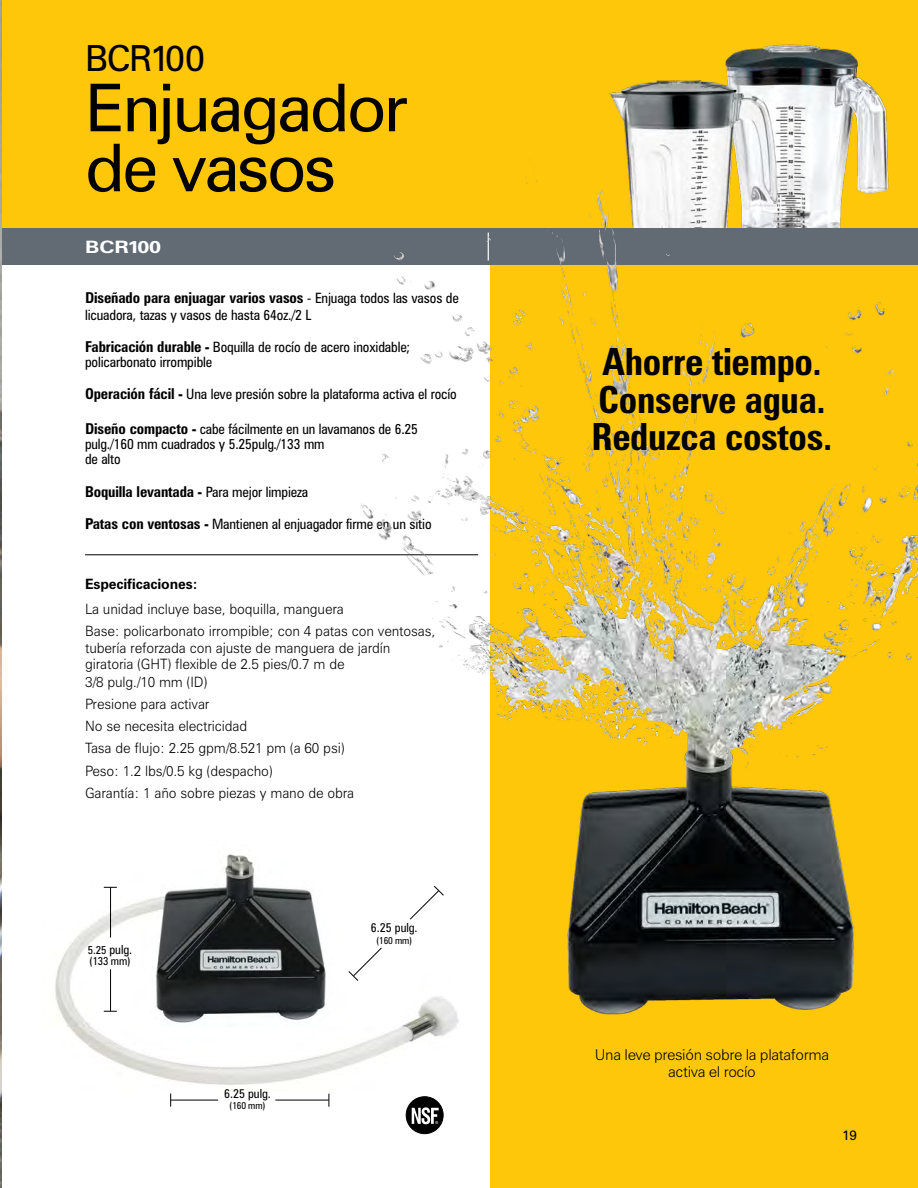
<style>
.page{position:relative;width:918px;height:1188px;background:#ffc709}
.page>*{position:absolute;margin:0;border:0;box-sizing:border-box;transform-origin:0 0}
.t1{font:66px/60px "Zurich BT";letter-spacing:-.04em;color:#000}
.t2{font:700 condensed 37.5px/37.5px "Zurich BT";letter-spacing:-.01em;color:#000}
.t3{font:36px "Zurich BT";letter-spacing:-.04em;color:#000}
.t4{font:700 17.1px "Zurich BT";color:#fff;scale:1.26 1}
.t5{font:700 condensed 15px "Zurich BT";letter-spacing:-.01em;color:#000}
.t6{font:300 15px/16.5px "Zurich BT";letter-spacing:-.025em;color:#000;text-align:center}
.t7{font:300 14.25px/22px "Zurich BT";letter-spacing:-.01em;color:#000;scale:.95 1}
.t8{font:condensed 14.25px/15px "Zurich BT";letter-spacing:-.01em;color:#000}
.t9{font:700 14.25px "Zurich BT";letter-spacing:-.01em;color:#000}
.t10{font:13.5px "Zurich BT";color:#000}
.t11{font:condensed 12.45px "Zurich BT";color:#000}
.t12{font:condensed 11.25px "Zurich BT";color:#000}
.t13{font:condensed 9.9px "Zurich BT";letter-spacing:-.015em;color:#000}
.t14{font:4.05px "Helvetica";color:#fff;scale:.9 1}
.s1{font-weight:400}
.s2{font-weight:400;font-size:14.25px}
.s3{font-weight:700;font-size:15px}
.s4{font-size:11.25px}
</style>
<div class="page">
<img style="left:609px;top:44px;width:278px;height:82px">
<div style="left:0;top:233px;width:489px;height:955px;background:#fff"></div>
<div style="left:0;top:228px;width:918px;height:37px;background:#626b74"></div>
<hr style="left:85px;top:554px;width:393px;height:1px;background:#000">
<img style="left:0;top:0;width:2px;height:1188px">
<div style="left:406px;top:1097px;width:37px;height:37px;background:#000;border-radius:50%"></div>
<div style="left:406px;top:1097px;width:37px;height:37px;border:1px solid #000;border-radius:50%"></div>
<svg style="left:412px;top:1107px;width:27px;height:17px"></svg>
<img style="left:358px;top:126px;width:560px;height:910px">
<img style="left:55px;top:845px;width:414px;height:240px">
<hr style="left:110px;top:887px;width:1px;height:51px;background:#000">
<hr style="left:110px;top:969px;width:1px;height:42px;background:#000">
<svg style="left:104px;top:887px;width:13px;height:1px"></svg>
<svg style="left:104px;top:1011px;width:13px;height:1px"></svg>
<hr style="left:275px;top:1100px;width:54px;height:1px;background:#000">
<hr style="left:171px;top:1100px;width:47px;height:1px;background:#000">
<svg style="left:170px;top:1094px;width:1px;height:13px"></svg>
<svg style="left:329px;top:1094px;width:1px;height:13px"></svg>
<svg style="left:348px;top:947px;width:35px;height:35px"></svg>
<svg style="left:409px;top:885px;width:36px;height:35px"></svg>
<h3 class="t3" style="left:85px;top:37px;width:122px">BCR100</h3>
<h1 class="t1" style="left:85px;top:77px;width:325px">Enjuagador de vasos</h1>
<p class="t4" style="left:85px;top:237px;width:62px">BCR100</p>
<p class="t5" style="left:85px;top:289px;width:375px">Diseñado para enjuagar varios vasos <span class="s1">-</span> <span class="s2">Enjuaga todos las vasos de</span></p>
<p class="t8" style="left:85px;top:307px;width:228px">licuadora, tazas y vasos de hasta 64oz./2 L</p>
<p class="t8" style="left:85px;top:339px;width:327px"><span class="s3">Fabricación durable -</span> Boquilla de rocío de acero inoxidable; policarbonato irrompible</p>
<p class="t8" style="left:85px;top:386px;width:373px"><span class="s3">Operación fácil -</span> Una leve presión sobre la plataforma activa el rocío</p>
<p class="t8" style="left:85px;top:422px;width:334px"><span class="s3">Diseño compacto -</span> cabe fácilmente en un lavamanos de 6.25 pulg./160 mm cuadrados y 5.25pulg./133 mm<br>de alto</p>
<p class="t5" style="left:85px;top:482px;width:225px">Boquilla levantada - <span class="s2">Para mejor limpieza</span></p>
<p class="t8" style="left:85px;top:516px;width:348px"><span class="s3">Patas con ventosas -</span> Mantienen al enjuagador firme en un sitio</p>
<p class="t9" style="left:85px;top:575px;width:115px">Especificaciones:</p>
<p class="t7" style="left:85px;top:598px;width:370px">La unidad incluye base, boquilla, manguera<br>Base: policarbonato irrompible; con 4 patas con ventosas,</p>
<p class="t7" style="left:85px;top:639px;width:323px;line-height:16.5px">tubería reforzada con ajuste de manguera de jardín giratoria (GHT) flexible de 2.5 pies/0.7 m de</p>
<p class="t7" style="left:85px;top:671px;width:285px">3/8 pulg./10 mm (ID)<br>Presione para activar<br>No se necesita electricidad<br>Tasa de flujo: 2.25 gpm/8.521 pm (a 60 psi)<br>Peso: 1.2 lbs/0.5 kg (despacho)<br>Garantía: 1 año sobre piezas y mano de obra</p>
<p class="t11" style="left:88px;top:942px;width:46px"><span class="s4">5.25</span> pulg.</p>
<p class="t12" style="left:90px;top:954px;width:42px">(133 mm)</p>
<p class="t11" style="left:224px;top:1086px;width:48px">6.25 pulg.</p>
<p class="t13" style="left:230px;top:1099px;width:37px">(160 mm)</p>
<p class="t11" style="left:371px;top:920px;width:48px">6.25 pulg.</p>
<p class="t13" style="left:376px;top:934px;width:37px">(160 mm)</p>
<p class="t14" style="left:435px;top:1120px;width:4px">®</p>
<h2 class="t2" style="left:592px;top:343px;width:242px">Ahorre tiempo.<br>Conserve agua.<br>Reduzca costos.</h2>
<p class="t6" style="left:595px;top:1046px;width:236px">Una leve presión sobre la plataforma activa el rocío</p>
<p class="t10" style="left:848px;top:1122px;width:16px">20</p>
<p class="t10" style="left:842px;top:1127px;width:16px">19</p>
</div>
